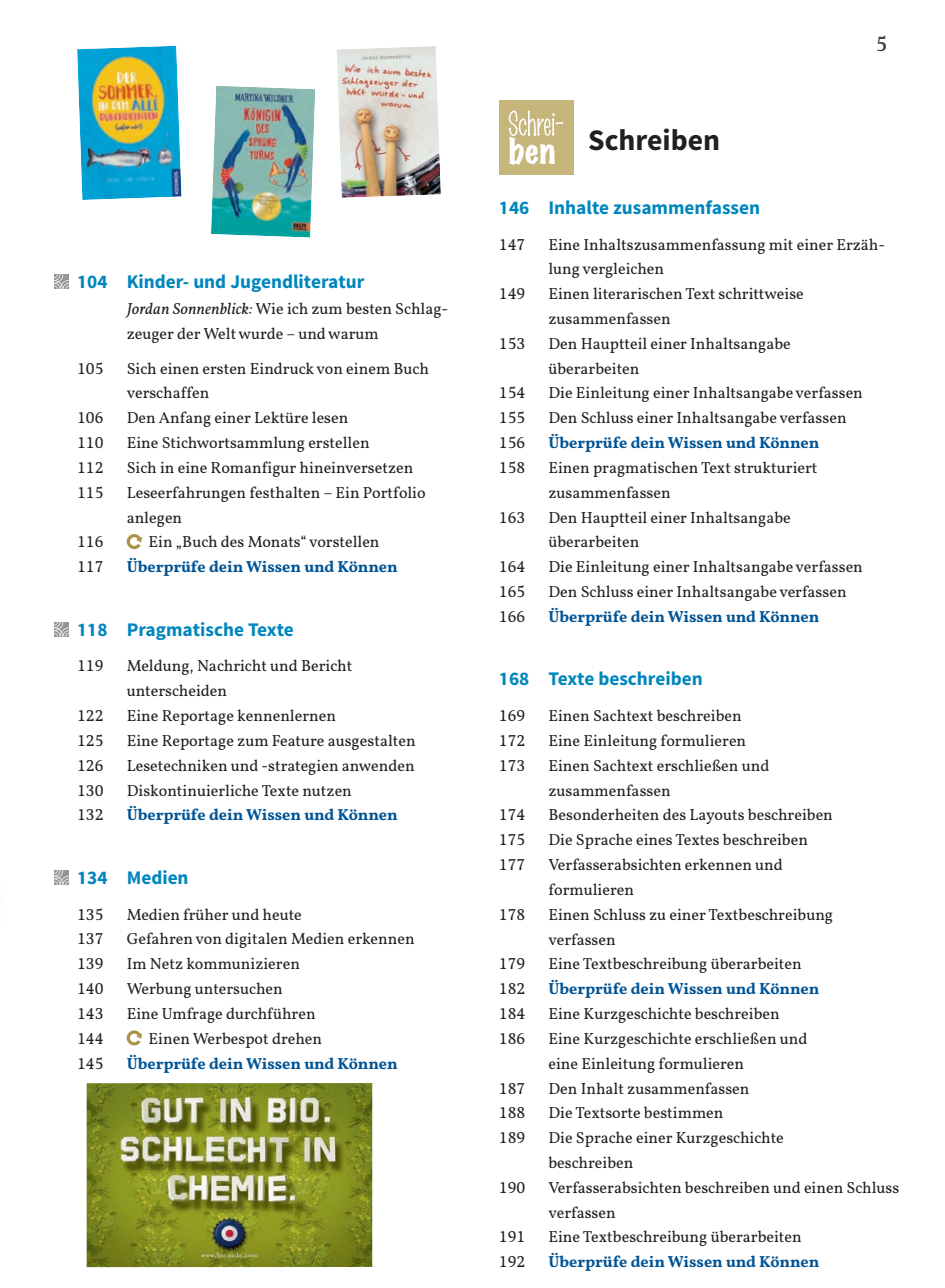
<style>
.page{position:relative;width:945px;height:1288px;background:#fff}
.page>*{position:absolute;margin:0;border:0;box-sizing:border-box;transform-origin:0 0}
.t1{font:700 29.75px "bs Sirah Sans 1";color:#231f20}
.t2{font:600 21px "bs Green Valley Serif 1";color:#3e3e3f}
.t3{font:700 19.25px "bs Sirah Sans 1";color:#0086be}
.t4{font:16.1px/24.8px "bs Green Valley Serif 1";color:#231f20}
.t5{font:700 16.1px "bs Green Valley Serif 1";color:#005495}
.s1{font-style:italic}
</style>
<div class="page">
<div style="left:499px;top:101px;width:74px;height:74px;background:#c7b67c"></div>
<svg style="left:508px;top:110px;width:55px;height:55px"></svg>
<svg style="left:127px;top:534px;width:15px;height:15px"></svg>
<svg style="left:127px;top:1030px;width:15px;height:15px"></svg>
<img style="left:77px;top:46px;width:104px;height:154px">
<img style="left:211px;top:86px;width:104px;height:151px">
<img style="left:337px;top:46px;width:104px;height:152px">
<img style="left:87px;top:1083px;width:285px;height:183px">
<svg style="left:54px;top:274px;width:15px;height:15px"></svg>
<svg style="left:54px;top:622px;width:15px;height:14px"></svg>
<svg style="left:54px;top:870px;width:15px;height:14px"></svg>
<p class="t3" style="left:77px;top:276px;width:289px">104 Kinder- und Jugendliteratur</p>
<p class="t4" style="left:127px;top:298px;width:323px"><span class="s1">Jordan Sonnenblick:</span> Wie ich zum besten Schlag&shy;zeuger der Welt wurde – und warum</p>
<p class="t4" style="left:77px;top:357px;width:28px">105</p>
<p class="t4" style="left:127px;top:357px;width:304px">Sich einen ersten Eindruck von einem Buch verschaffen</p>
<p class="t4" style="left:77px;top:407px;width:28px">106</p>
<p class="t4" style="left:127px;top:407px;width:223px">Den Anfang einer Lektüre lesen</p>
<p class="t4" style="left:77px;top:432px;width:28px">110</p>
<p class="t4" style="left:127px;top:432px;width:244px">Eine Stichwortsammlung erstellen</p>
<p class="t4" style="left:77px;top:457px;width:28px">112</p>
<p class="t4" style="left:127px;top:457px;width:288px">Sich in eine Romanfigur hineinversetzen</p>
<p class="t4" style="left:77px;top:482px;width:28px">115</p>
<p class="t4" style="left:127px;top:482px;width:300px">Leseerfahrungen festhalten – Ein Portfolio anlegen</p>
<p class="t4" style="left:77px;top:531px;width:28px">116</p>
<p class="t4" style="left:149px;top:531px;width:232px">Ein „Buch des Monats“ vorstellen</p>
<p class="t4" style="left:77px;top:556px;width:28px">117</p>
<p class="t5" style="left:127px;top:561px;width:272px">Überprüfe dein Wissen und Können</p>
<p class="t3" style="left:77px;top:623px;width:218px">118 Pragmatische Texte</p>
<p class="t4" style="left:77px;top:655px;width:28px">119</p>
<p class="t4" style="left:127px;top:655px;width:227px">Meldung, Nachricht und Bericht unterscheiden</p>
<p class="t4" style="left:77px;top:705px;width:28px">122</p>
<p class="t4" style="left:127px;top:705px;width:211px">Eine Reportage kennenlernen</p>
<p class="t4" style="left:77px;top:730px;width:28px">125</p>
<p class="t4" style="left:127px;top:730px;width:290px">Eine Reportage zum Feature ausgestalten</p>
<p class="t4" style="left:77px;top:754px;width:28px">126</p>
<p class="t4" style="left:127px;top:754px;width:289px">Lesetechniken und -strategien anwenden</p>
<p class="t4" style="left:77px;top:779px;width:28px">130</p>
<p class="t4" style="left:127px;top:779px;width:227px">Diskontinuierliche Texte nutzen</p>
<p class="t4" style="left:77px;top:804px;width:28px">132</p>
<p class="t5" style="left:127px;top:809px;width:272px">Überprüfe dein Wissen und Können</p>
<p class="t3" style="left:77px;top:871px;width:113px">134 Medien</p>
<p class="t4" style="left:77px;top:903px;width:28px">135</p>
<p class="t4" style="left:127px;top:903px;width:177px">Medien früher und heute</p>
<p class="t4" style="left:77px;top:928px;width:28px">137</p>
<p class="t4" style="left:127px;top:928px;width:289px">Gefahrenvon digitalen Medien erkennen</p>
<p class="t4" style="left:77px;top:953px;width:28px">139</p>
<p class="t4" style="left:127px;top:953px;width:175px">Im Netz kommunizieren</p>
<p class="t4" style="left:77px;top:978px;width:28px">140</p>
<p class="t4" style="left:127px;top:978px;width:158px">Werbung untersuchen</p>
<p class="t4" style="left:77px;top:1002px;width:28px">143</p>
<p class="t4" style="left:127px;top:1002px;width:190px">Eine Umfrage durchführen</p>
<p class="t4" style="left:77px;top:1027px;width:28px">144</p>
<p class="t4" style="left:149px;top:1027px;width:175px">Einen Werbespot drehen</p>
<p class="t4" style="left:77px;top:1052px;width:28px">145</p>
<p class="t5" style="left:127px;top:1057px;width:272px">Überprüfe dein Wissen und Können</p>
<p class="t1" style="left:588px;top:131px;width:134px">Schreiben</p>
<p class="t2" style="left:876px;top:37px;width:13px">5</p>
<p class="t3" style="left:499px;top:201px;width:263px">146 Inhalte zusammenfassen</p>
<p class="t4" style="left:499px;top:233px;width:28px">147</p>
<p class="t4" style="left:548px;top:233px;width:338px">Eine Inhaltszusammenfassung mit einer Erzäh&shy;lung vergleichen</p>
<p class="t4" style="left:499px;top:283px;width:28px">149</p>
<p class="t4" style="left:548px;top:283px;width:257px">Einen literarischen Text schrittweise zusammenfassen</p>
<p class="t4" style="left:499px;top:333px;width:28px">153</p>
<p class="t4" style="left:548px;top:333px;width:244px">Den Hauptteil einer Inhaltsangabe überarbeiten</p>
<p class="t4" style="left:499px;top:382px;width:28px">154</p>
<p class="t4" style="left:548px;top:382px;width:316px">Die Einleitung einer Inhaltsangabe verfassen</p>
<p class="t4" style="left:499px;top:407px;width:28px">155</p>
<p class="t4" style="left:548px;top:407px;width:300px">Den Schluss einer Inhaltsangabe verfassen</p>
<p class="t4" style="left:499px;top:432px;width:28px">156</p>
<p class="t5" style="left:548px;top:437px;width:272px">Überprüfe dein Wissen und Können</p>
<p class="t4" style="left:499px;top:457px;width:28px">158</p>
<p class="t4" style="left:548px;top:457px;width:271px">Einen pragmatischen Text strukturiert zusammenfassen</p>
<p class="t4" style="left:499px;top:506px;width:28px">163</p>
<p class="t4" style="left:548px;top:506px;width:244px">Den Hauptteil einer Inhaltsangabe überarbeiten</p>
<p class="t4" style="left:499px;top:556px;width:28px">164</p>
<p class="t4" style="left:548px;top:556px;width:316px">Die Einleitung einer Inhaltsangabe verfassen</p>
<p class="t4" style="left:499px;top:581px;width:28px">165</p>
<p class="t4" style="left:548px;top:581px;width:300px">Den Schluss einer Inhaltsangabe verfassen</p>
<p class="t4" style="left:499px;top:606px;width:28px">166</p>
<p class="t5" style="left:548px;top:611px;width:272px">Überprüfe dein Wissen und Können</p>
<p class="t3" style="left:499px;top:672px;width:205px">168 Texte beschreiben</p>
<p class="t4" style="left:499px;top:705px;width:28px">169</p>
<p class="t4" style="left:548px;top:705px;width:195px">Einen Sachtext beschreiben</p>
<p class="t4" style="left:499px;top:730px;width:28px">172</p>
<p class="t4" style="left:548px;top:730px;width:199px">Eine Einleitung formulieren</p>
<p class="t4" style="left:499px;top:754px;width:28px">173</p>
<p class="t4" style="left:548px;top:754px;width:222px">Einen Sachtext erschließen und zusammenfassen</p>
<p class="t4" style="left:499px;top:804px;width:28px">174</p>
<p class="t4" style="left:548px;top:804px;width:286px">Besonderheiten des Layouts beschreiben</p>
<p class="t4" style="left:499px;top:829px;width:28px">175</p>
<p class="t4" style="left:548px;top:829px;width:261px">Die Sprache eines Textes beschreiben</p>
<p class="t4" style="left:499px;top:854px;width:28px">177</p>
<p class="t4" style="left:548px;top:854px;width:236px">Verfasserabsichten erkennen und formulieren</p>
<p class="t4" style="left:499px;top:903px;width:28px">178</p>
<p class="t4" style="left:548px;top:903px;width:286px">Einen Schluss zu einer Textbeschreibung verfassen</p>
<p class="t4" style="left:499px;top:953px;width:28px">179</p>
<p class="t4" style="left:548px;top:953px;width:255px">Eine Textbeschreibung überarbeiten</p>
<p class="t4" style="left:499px;top:978px;width:28px">182</p>
<p class="t5" style="left:548px;top:983px;width:272px">Überprüfe dein Wissen und Können</p>
<p class="t4" style="left:499px;top:1002px;width:28px">184</p>
<p class="t4" style="left:548px;top:1002px;width:233px">Eine Kurzgeschichte beschreiben</p>
<p class="t4" style="left:499px;top:1027px;width:28px">186</p>
<p class="t4" style="left:548px;top:1027px;width:261px">Eine Kurzgeschichte erschließen und eine Einleitung formulieren</p>
<p class="t4" style="left:499px;top:1077px;width:28px">187</p>
<p class="t4" style="left:548px;top:1077px;width:203px">Den Inhalt zusammenfassen</p>
<p class="t4" style="left:499px;top:1102px;width:28px">188</p>
<p class="t4" style="left:548px;top:1102px;width:177px">Die Textsorte bestimmen</p>
<p class="t4" style="left:499px;top:1126px;width:28px">189</p>
<p class="t4" style="left:548px;top:1126px;width:237px">Die Sprache einer Kurzgeschichte beschreiben</p>
<p class="t4" style="left:499px;top:1176px;width:28px">190</p>
<p class="t4" style="left:548px;top:1176px;width:352px">Verfasserabsichten beschreiben und einen Schluss verfassen</p>
<p class="t4" style="left:499px;top:1226px;width:28px">191</p>
<p class="t4" style="left:548px;top:1226px;width:255px">Eine Textbeschreibung überarbeiten</p>
<p class="t4" style="left:499px;top:1251px;width:28px">192</p>
<p class="t5" style="left:548px;top:1255px;width:272px">Überprüfe dein Wissen und Können</p>
</div>
